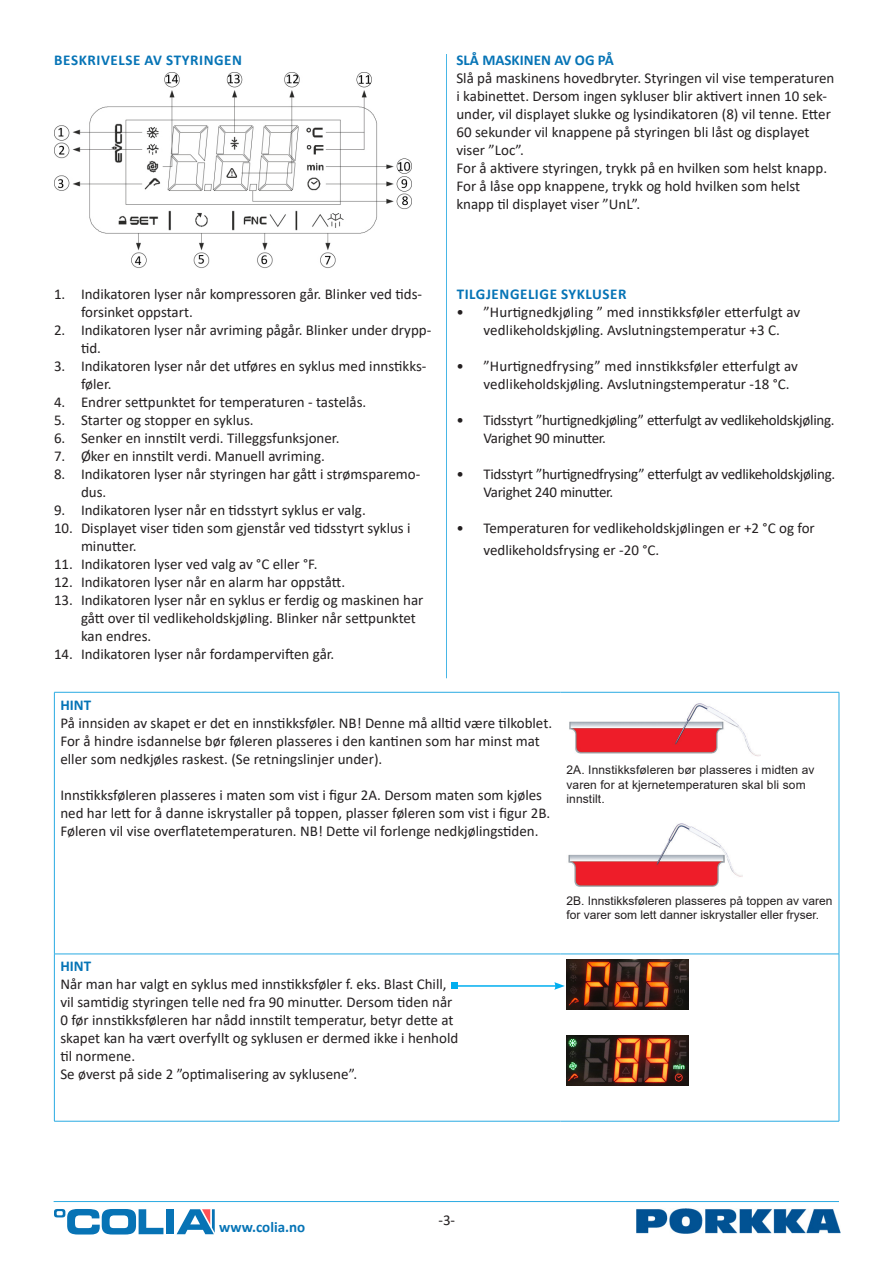
<style>
.page{position:relative;width:893px;height:1263px;background:#fff}
.page>*{position:absolute;margin:0;border:0;box-sizing:border-box;transform-origin:0 0}
.Overskrift{font:15px/18px "Calibri";color:#231f20}
.Overskrift-2{font:15px/18px "Calibri";letter-spacing:-.02em;color:#231f20}
.Overskrift-3{font:700 15px "Calibri";letter-spacing:.04em;color:#0674b6}
.Overskrift-4{font:700 15px "Calibri";color:#0674b6}
.t1{font:12px/14.4px "Arial";color:#231f20}
</style>
<div class="page">
<hr style="left:54px;top:1201px;width:785px;height:1px;background:#29abe2">
<svg style="left:54px;top:1209px;width:109px;height:25px"></svg>
<div style="left:166px;top:1209px;width:8px;height:25px;background:#0773b5"></div>
<svg style="left:177px;top:1209px;width:38px;height:25px"></svg>
<img style="left:636px;top:1208px;width:204px;height:26px">
<hr style="left:446px;top:54px;width:1px;height:624px;background:#29abe2">
<img style="left:54px;top:72px;width:357px;height:196px">
<hr style="left:54px;top:692px;width:506px;height:1px;background:#29abe2">
<hr style="left:54px;top:692px;width:1px;height:262px;background:#29abe2">
<hr style="left:560px;top:692px;width:279px;height:1px;background:#29abe2">
<hr style="left:839px;top:692px;width:1px;height:262px;background:#29abe2">
<hr style="left:54px;top:954px;width:506px;height:1px;background:#29abe2">
<hr style="left:54px;top:954px;width:1px;height:167px;background:#29abe2">
<hr style="left:560px;top:954px;width:279px;height:1px;background:#29abe2">
<hr style="left:839px;top:954px;width:1px;height:167px;background:#29abe2">
<hr style="left:54px;top:1121px;width:506px;height:1px;background:#29abe2">
<hr style="left:560px;top:1121px;width:279px;height:1px;background:#29abe2">
<img style="left:569px;top:703px;width:191px;height:54px">
<img style="left:568px;top:823px;width:175px;height:64px">
<img style="left:566px;top:960px;width:123px;height:50px">
<img style="left:566px;top:1035px;width:123px;height:51px">
<hr style="left:454px;top:985px;width:103px;height:2px;background:#00aeef">
<svg style="left:554px;top:982px;width:11px;height:8px"></svg>
<svg style="left:451px;top:983px;width:6px;height:6px"></svg>
<p class="Overskrift-3" style="left:54px;top:50px;width:189px">BESKRIVELSE AV STYRINGEN</p>
<p class="Overskrift-4" style="left:456px;top:50px;width:159px">SLÅ MASKINEN AV OG PÅ</p>
<p class="Overskrift" style="left:456px;top:69px;width:379px">Slå på maskinens hovedbryter. Styringen vil vise temperaturen i kabinettet. Dersom ingen sykluser blir aktivert innen 10 sek&shy;under, vil displayet slukke og lysindikatoren (8) vil tenne. Etter 60 sekunder vil knappene på styringen bli låst og displayet viser ”Loc”.</p>
<p class="Overskrift" style="left:456px;top:159px;width:372px">For å aktivere styringen, trykk på en hvilken som helst knapp.<br>For å låse opp knappene, trykk og hold hvilken som helst knapp til displayet viser ”UnL”.</p>
<p class="Overskrift" style="left:81px;top:285px;width:343px;text-indent:-27px">1. Indikatoren lyser når kompressoren går. Blinker ved tids&shy;forsinket oppstart.</p>
<p class="Overskrift" style="left:81px;top:321px;width:352px;text-indent:-27px">2. Indikatoren lyser når avriming pågår. Blinker under drypp&shy;tid.</p>
<p class="Overskrift" style="left:81px;top:357px;width:347px;text-indent:-27px">3. Indikatoren lyser når det utføres en syklus med innstikks&shy;føler.</p>
<p class="Overskrift" style="left:54px;top:393px;width:314px">4. Endrer settpunktet for temperaturen - tastelås.</p>
<p class="Overskrift" style="left:54px;top:411px;width:201px">5. Starter og stopper en syklus.</p>
<p class="Overskrift" style="left:54px;top:429px;width:287px">6. Senker en innstilt verdi. Tilleggsfunksjoner.</p>
<p class="Overskrift" style="left:54px;top:447px;width:272px">7. Øker en innstilt verdi. Manuell avriming.</p>
<p class="Overskrift" style="left:81px;top:465px;width:341px;text-indent:-27px">8. Indikatoren lyser når styringen har gått i strømsparemo&shy;dus.</p>
<p class="Overskrift" style="left:54px;top:501px;width:313px">9. Indikatoren lyser når en tidsstyrt syklus er valg.</p>
<p class="Overskrift" style="left:81px;top:519px;width:331px;text-indent:-27px">10. Displayet viser tiden som gjenstår ved tidsstyrt syklus i minutter.</p>
<p class="Overskrift" style="left:54px;top:555px;width:265px">11. Indikatoren lyser ved valg av °C eller °F.</p>
<p class="Overskrift" style="left:54px;top:573px;width:293px">12. Indikatoren lyser når en alarm har oppstått.</p>
<p class="Overskrift" style="left:81px;top:591px;width:344px;text-indent:-27px">13. Indikatoren lyser når en syklus er ferdig og maskinen har gått over til vedlikeholdskjøling. Blinker når settpunktet kan endres.</p>
<p class="Overskrift" style="left:54px;top:645px;width:282px">14. Indikatoren lyser når fordamperviften går.</p>
<p class="Overskrift-3" style="left:457px;top:284px;width:171px">TILGJENGELIGE SYKLUSER</p>
<p class="Overskrift" style="left:456px;top:303px;width:345px;text-align:center">• ”Hurtignedkjøling ” med innstikksføler etterfulgt av vedlikeholdskjøling. Avslutningstemperatur +3 C.</p>
<p class="Overskrift" style="left:483px;top:357px;width:316px;text-indent:-27px">• ”Hurtignedfrysing” med innstikksføler etterfulgt av vedlikeholdskjøling. Avslutningstemperatur -18 °C.</p>
<p class="Overskrift-2" style="left:483px;top:411px;width:353px;text-indent:-27px">• Tidsstyrt ”hurtignedkjøling” etterfulgt av vedlikeholdskjøling.<br>Varighet 90 minutter.</p>
<p class="Overskrift-2" style="left:483px;top:465px;width:353px;text-indent:-27px">• Tidsstyrt ”hurtignedfrysing” etterfulgt av vedlikeholdskjøling.<br>Varighet 240 minutter.</p>
<p class="Overskrift" style="left:483px;top:517px;width:333px;line-height:21.6px;text-indent:-27px">• Temperaturen for vedlikeholdskjølingen er +2 °C og for vedlikeholdsfrysing er -20 °C.</p>
<p class="Overskrift-3" style="left:60px;top:694px;width:32px">HINT</p>
<p class="Overskrift" style="left:60px;top:713px;width:493px">På innsiden av skapet er det en innstikksføler. NB! Denne må alltid være tilkoblet.<br>For å hindre isdannelse bør føleren plasseres i den kantinen som har minst mat eller som nedkjøles raskest. (Se retningslinjer under).</p>
<p class="Overskrift" style="left:60px;top:785px;width:491px">Innstikksføleren plasseres i maten som vist i figur 2A. Dersom maten som kjøles ned har lett for å danne iskrystaller på toppen, plasser føleren som vist i figur 2B.<br>Føleren vil vise overflatetemperaturen. NB! Dette vil forlenge nedkjølingstiden.</p>
<p class="t1" style="left:566px;top:763px;width:250px">2A. Innstikksføleren bør plasseres i midten av varen for at kjernetemperaturen skal bli som innstilt.</p>
<p class="Overskrift-3" style="left:60px;top:955px;width:32px">HINT</p>
<p class="Overskrift" style="left:60px;top:975px;width:399px">Når man har valgt en syklus med innstikksføler f. eks. Blast Chill, vil samtidig styringen telle ned fra 90 minutter. Dersom tiden når 0 før innstikksføleren har nådd innstilt temperatur, betyr dette at skapet kan ha vært overfyllt og syklusen er dermed ikke i henhold til normene.</p>
<p class="Overskrift" style="left:60px;top:1065px;width:298px">Se øverst på side 2 ”optimalisering av syklusene”.</p>
<p class="t1" style="left:566px;top:893px;width:268px">2B. Innstikksføleren plasseres på toppen av varen for varer som lett danner iskrystaller eller fryser.</p>
<p class="Overskrift-4" style="left:219px;top:1216px;width:88px">www.colia.no</p>
<p class="Overskrift" style="left:438px;top:1210px;width:18px">-3-</p>
</div>
